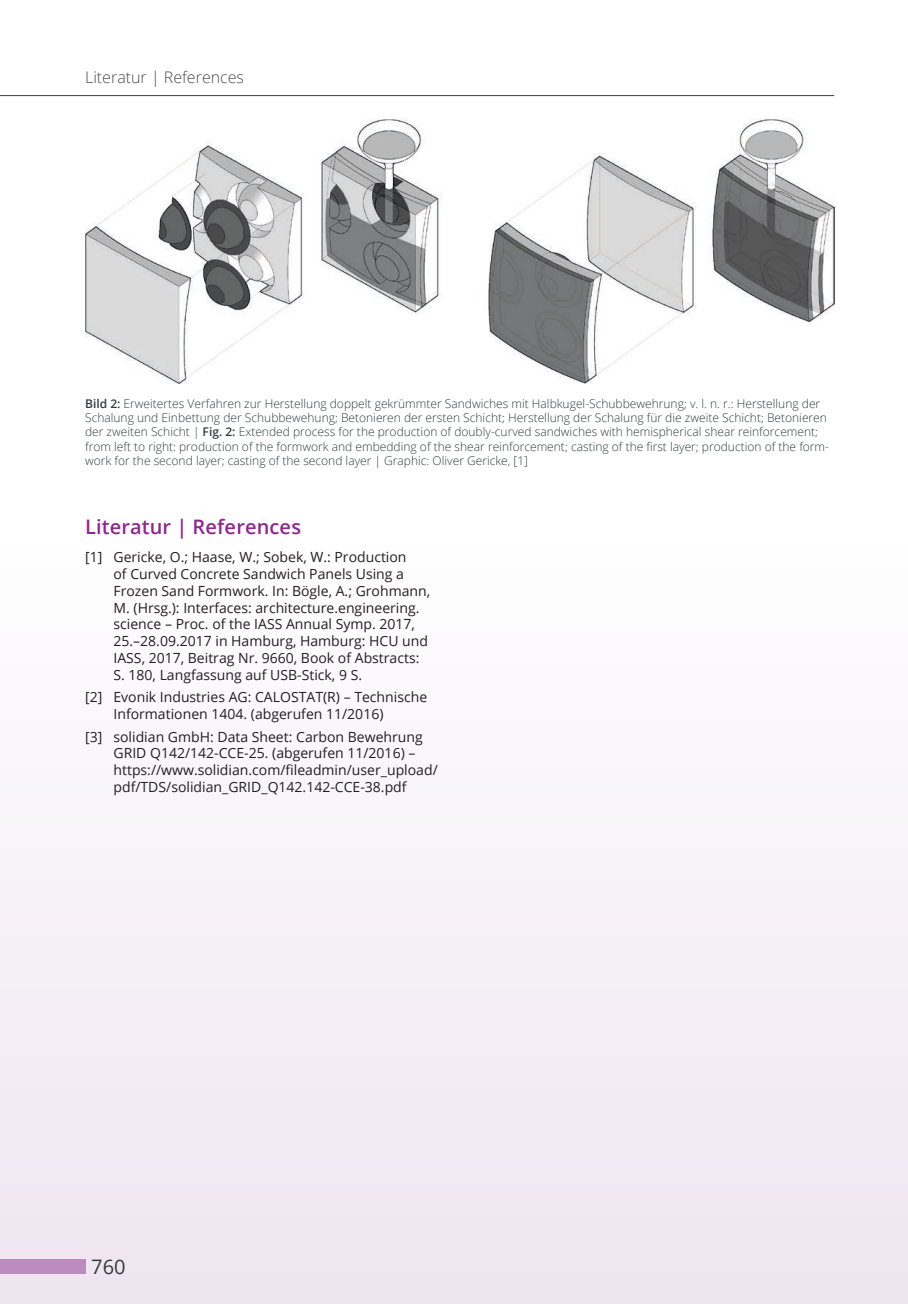
<style>
.page{position:relative;width:908px;height:1304px;background:#fff}
.page>*{position:absolute;margin:0;border:0;box-sizing:border-box;transform-origin:0 0}
.t1{font:600 20px "Open Sans";letter-spacing:.005em;color:#90268f}
.t2{font:20px "Open Sans Regular 2";color:#353b3c}
.t3{font:300 16px "Open Sans";color:#4b4c4d}
.t4{font:14px/16.8px "Open Sans";color:#231f20}
.t5{font:14px/16.8px "Open Sans Regular 2";color:#231f20}
.t6{font:300 12px/14.4px "Open Sans";color:#353b3c}
.s1{font-weight:600}
.s2{font-family:"Open Sans Regular 2"}
</style>
<div class="page">
<div style="left:0;top:534px;width:907px;height:770px;background:#f7f1f7"></div>
<div style="left:0;top:1259px;width:86px;height:15px;background:#bc8abe"></div>
<hr style="left:0;top:95px;width:833px;height:1px;background:#353b3c">
<img style="left:85px;top:119px;width:748px;height:265px">
<h2 class="t3" style="left:85px;top:67px;width:160px">Literatur | References</h2>
<p class="t6" style="left:85px;top:396px;width:745px"><span class="s1">Bild 2:</span> Erweitertes Verfahren zur Herstellung doppelt gekrümmter Sandwiches mit Halbkugel-Schubbewehrung; v. l. n. r.: Herstellung der Schalung und Einbettung der Schubbewehung; Betonieren der ersten Schicht; Herstellung der Schalung für die zweite Schicht; Betonieren der zweiten Schicht | <span class="s1">Fig. 2:</span> Extended process for the production of doubly-curved sandwiches with hemispherical shear reinforcement; from left to right: production of the formwork and embedding of the shear reinforcement; casting of the first layer; production of the form&shy;work for the second layer; casting of the second layer | Graphic: Oliver Gericke, [1]</p>
<h1 class="t1" style="left:85px;top:513px;width:217px">Literatur | References</h1>
<p class="t4" style="left:85px;top:548px;width:323px"><span class="s2">[1]</span> Gericke, O.; Haase, W.; Sobek, W.: Production</p>
<p class="t5" style="left:113px;top:565px;width:318px">of Curved Concrete Sandwich Panels Using a<br>Frozen Sand Formwork. In: Bögle, A.; Grohmann,</p>
<p class="t4" style="left:113px;top:599px;width:307px">M. (Hrsg.): Interfaces: architecture.engineering.</p>
<p class="t5" style="left:113px;top:616px;width:303px">science – Proc. of the IASS Annual Symp. 2017,</p>
<p class="t4" style="left:113px;top:632px;width:316px">25.–28.09.2017 in Hamburg, Hamburg: HCU und</p>
<p class="t5" style="left:113px;top:649px;width:307px">IASS, 2017, Beitrag Nr. 9660, Book of Abstracts:</p>
<p class="t4" style="left:113px;top:666px;width:250px">S. 180, Langfassung auf USB-Stick, 9 S.</p>
<p class="t5" style="left:113px;top:688px;width:315px;text-indent:-28px">[2] Evonik Industries AG: CALOSTAT(R) – Technische<br>Informationen 1404. (abgerufen 11/2016)</p>
<p class="t4" style="left:113px;top:728px;width:325px;text-indent:-28px"><span class="s2">[3]</span> solidian GmbH: Data Sheet: Carbon Bewehrung GRID Q142/142-CCE-25. (abgerufen 11/2016) – https://www.solidian.com/fileadmin/user_upload/ pdf/TDS/solidian_GRID_Q142.142-CCE-38.pdf</p>
<h1 class="t2" style="left:91px;top:1253px;width:36px">760</h1>
</div>
